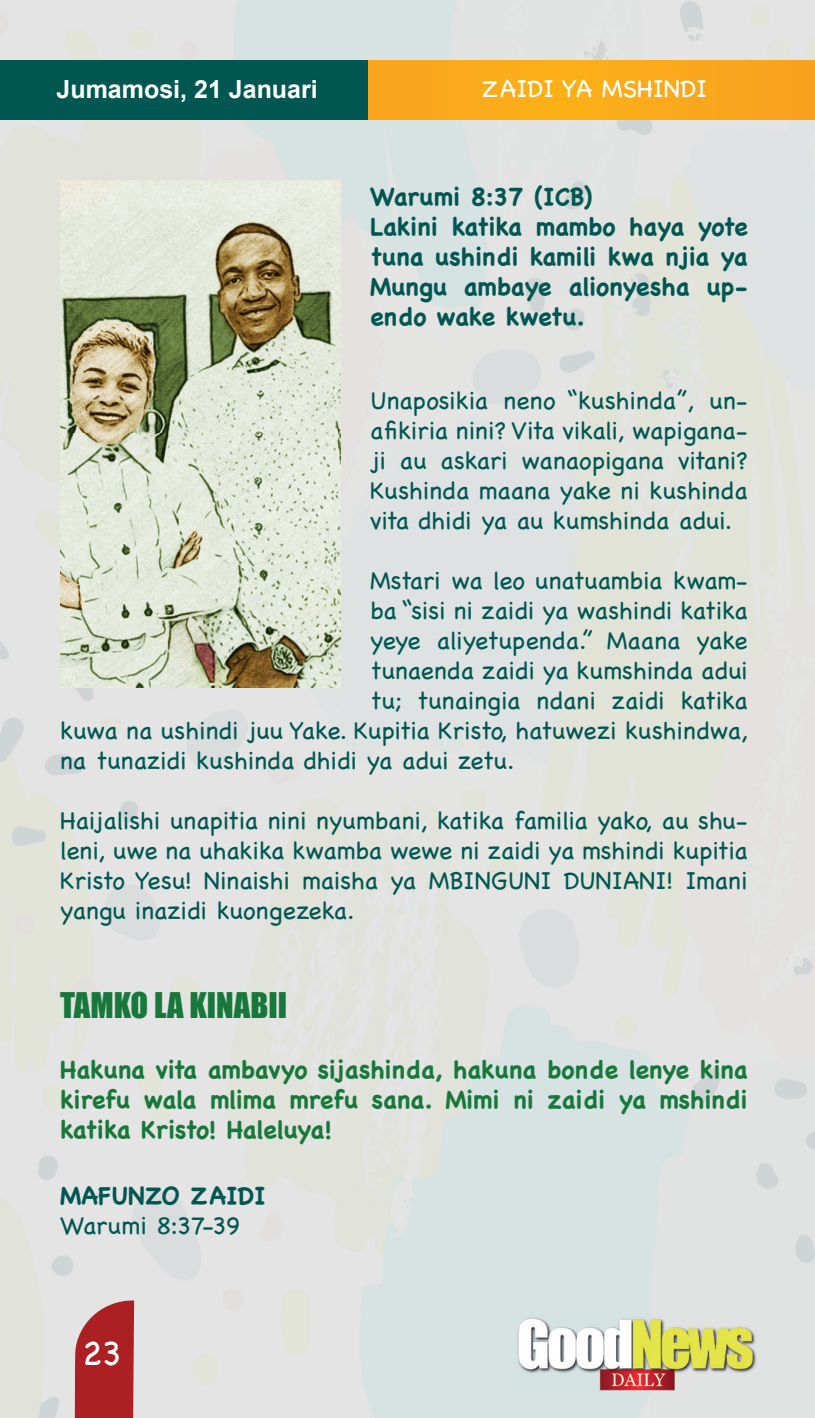
<style>
.page{position:relative;width:815px;height:1418px;background:#fff}
.page>*{position:absolute;margin:0;border:0;box-sizing:border-box;transform-origin:0 0}
.t1{font:35px "Chalkboard";color:#fff}
.t2{font:32.5px "Impact";color:#18783c}
.t3{font:25px/30px "Chalkboard";color:#005752;text-align:justify}
.t4{font:700 25px/30px "Chalkboard";color:#005752}
.t5{font:700 25px/30px "Chalkboard";color:#18783c;text-align:justify}
.t6{font:700 25px "Arial";color:#fff}
.t7{font:25px "Chalkboard";color:#fff}
</style>
<div class="page">
<img style="left:0;top:621px;width:245px;height:796px">
<img style="left:327px;top:266px;width:488px;height:621px">
<img style="left:244px;top:687px;width:83px;height:200px">
<div style="left:139px;top:60px;width:676px;height:60px;background:#faa91c"></div>
<div style="left:0;top:60px;width:368px;height:60px;background:#005752"></div>
<svg style="left:75px;top:1300px;width:59px;height:117px;background:#b23437"></svg>
<img style="left:516px;top:1316px;width:243px;height:76px">
<img style="left:60px;top:180px;width:280px;height:507px">
<p class="t6" style="left:57px;top:73px;width:263px">Jumamosi, 21 Januari</p>
<p class="t7" style="left:482px;top:74px;width:227px">ZAIDI YA MSHINDI</p>
<p class="t4" style="left:370px;top:181px;width:379px">Warumi 8:37 (ICB)<br>Lakini katika mambo haya yote tuna ushindi kamili kwa njia ya<br>Mungu ambaye alionyesha up&shy;endo wake kwetu.</p>
<p class="t3" style="left:370px;top:385px;width:379px">Unaposikia neno “kushinda”, un&shy;afikiria nini? Vita vikali, wapigana&shy;ji au askari wanaopigana vitani?<br>Kushinda maana yake ni kushinda vita dhidi ya au kumshinda adui.</p>
<p class="t3" style="left:370px;top:565px;width:379px">Mstari wa leo unatuambia kwam-</p>
<p class="t3" style="left:370px;top:595px;width:379px">ba “sisi ni zaidi ya washindi katika</p>
<p class="t3" style="left:370px;top:625px;width:379px">yeye aliyetupenda.” Maana yake</p>
<p class="t3" style="left:370px;top:655px;width:379px">tunaenda zaidi ya kumshinda adui</p>
<p class="t3" style="left:370px;top:685px;width:379px">tu; tunaingia ndani zaidi katika</p>
<p class="t3" style="left:60px;top:715px;width:689px">kuwa na ushindi juu Yake. Kupitia Kristo, hatuwezi kushindwa,</p>
<p class="t3" style="left:60px;top:745px;width:456px">na tunazidi kushinda dhidi ya adui zetu.</p>
<p class="t3" style="left:60px;top:805px;width:689px">Haijalishi unapitia nini nyumbani, katika familia yako, au shu&shy;leni, uwe na uhakika kwamba wewe ni zaidi ya mshindi kupitia Kristo Yesu! Ninaishi maisha ya MBINGUNI DUNIANI! Imani yangu inazidi kuongezeka.</p>
<h2 class="t2" style="left:60px;top:980px;width:228px">TAMKO LA KINABII</h2>
<p class="t5" style="left:60px;top:1054px;width:689px">Hakuna vita ambavyo sijashinda, hakuna bonde lenye kina kirefu wala mlima mrefu sana. Mimi ni zaidi ya mshindi katika Kristo! Haleluya!</p>
<p class="t4" style="left:60px;top:1180px;width:207px">MAFUNZO ZAIDI</p>
<p class="t3" style="left:60px;top:1210px;width:182px">Warumi 8:37-39</p>
<h1 class="t1" style="left:82px;top:1332px;width:41px">23</h1>
</div>
